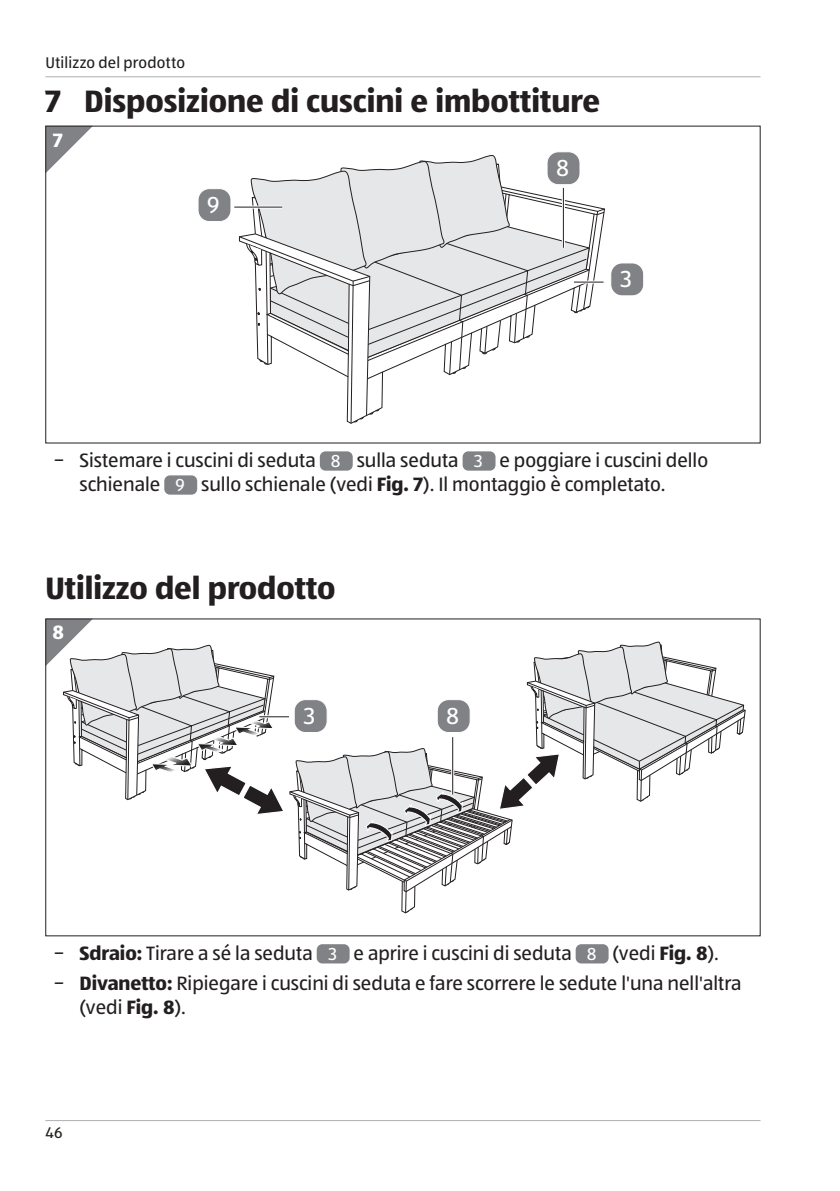
<style>
.page{position:relative;width:840px;height:1191px;background:#fff}
.page>*{position:absolute;margin:0;border:0;box-sizing:border-box;transform-origin:0 0}
.A5_L_Überschrift_1_h{font:700 32px "ALDISUEDOT";color:#231f20}
.A5_M_I_Fließtext_Zif{font:24px "ALDISUEDOT";color:#fff}
.t1{font:20px/24px "ALDISUEDOT";color:#231f20}
.A5_I_T_Fließtext_10{font:700 20px "ALDISUEDOT";color:#fff}
.A5_I_T_Fließtext_10-2{font:18px "ALDISUEDOT";color:#fff}
.t2{font:16px "ALDISUEDOT";letter-spacing:.015em;color:#231f20}
.s1{font-weight:700}
</style>
<div class="page">
<hr style="left:45px;top:1120px;width:715px;height:1px;background:#adaeb2">
<hr style="left:45px;top:76px;width:715px;height:1px;background:#adaeb2">
<svg style="left:47px;top:128px;width:44px;height:44px"></svg>
<svg style="left:239px;top:155px;width:365px;height:269px"></svg>
<div style="left:198px;top:189px;width:33px;height:32px;background:#808285;border-radius:11px"></div>
<div style="left:197px;top:188px;width:34px;height:34px;border:1px solid #fff;border-radius:11px"></div>
<div style="left:546px;top:152px;width:33px;height:33px;background:#808285;border-radius:11px"></div>
<div style="left:546px;top:151px;width:34px;height:34px;border:1px solid #fff;border-radius:11px"></div>
<div style="left:610px;top:263px;width:33px;height:33px;background:#808285;border-radius:11px"></div>
<div style="left:610px;top:262px;width:33px;height:34px;border:1px solid #fff;border-radius:11px"></div>
<hr style="left:234px;top:206px;width:48px;height:3px;background:#fff">
<hr style="left:234px;top:207px;width:48px;height:1px;background:#231f20">
<hr style="left:561px;top:188px;width:3px;height:60px;background:#fff">
<hr style="left:562px;top:188px;width:1px;height:60px;background:#231f20">
<hr style="left:573px;top:280px;width:30px;height:3px;background:#fff">
<hr style="left:573px;top:282px;width:30px;height:1px;background:#231f20">
<div style="left:319px;top:451px;width:33px;height:19px;background:#808285;border-radius:6px"></div>
<div style="left:462px;top:451px;width:33px;height:19px;background:#808285;border-radius:6px"></div>
<div style="left:164px;top:475px;width:33px;height:19px;background:#808285;border-radius:6px"></div>
<svg style="left:45px;top:618px;width:700px;height:295px"></svg>
<div style="left:316px;top:944px;width:33px;height:19px;background:#808285;border-radius:6px"></div>
<div style="left:575px;top:944px;width:33px;height:19px;background:#808285;border-radius:6px"></div>
<p class="t2" style="left:45px;top:52px;width:141px">Utilizzo del prodotto</p>
<p class="A5_L_Überschrift_1_h" style="left:45px;top:80px;width:556px">7 Disposizione di cuscini e imbottiture</p>
<p class="A5_I_T_Fließtext_10" style="left:53px;top:126px;width:11px">7</p>
<p class="A5_M_I_Fließtext_Zif" style="left:207px;top:189px;width:14px">9</p>
<p class="A5_M_I_Fließtext_Zif" style="left:555px;top:153px;width:15px">8</p>
<p class="A5_M_I_Fließtext_Zif" style="left:620px;top:264px;width:13px">3</p>
<p class="t1" style="left:53px;top:448px;width:264px">− Sistemare i cuscini di seduta</p>
<p class="A5_I_T_Fließtext_10-2" style="left:331px;top:449px;width:11px">8</p>
<p class="t1" style="left:356px;top:448px;width:103px">sulla seduta</p>
<p class="A5_I_T_Fließtext_10-2" style="left:474px;top:449px;width:10px">3</p>
<p class="t1" style="left:499px;top:448px;width:210px">e poggiare i cuscini dello</p>
<p class="t1" style="left:79px;top:472px;width:82px">schienale</p>
<p class="A5_I_T_Fließtext_10-2" style="left:175px;top:473px;width:11px">9</p>
<p class="t1" style="left:201px;top:472px;width:465px">sullo schienale (vedi <span class="s1">Fig. 7</span>). Il montaggio è completato.</p>
<p class="A5_L_Überschrift_1_h" style="left:45px;top:567px;width:291px">Utilizzo del prodotto</p>
<p class="A5_I_T_Fließtext_10" style="left:52px;top:619px;width:13px">8</p>
<p class="A5_M_I_Fließtext_Zif" style="left:304px;top:700px;width:13px">3</p>
<p class="A5_M_I_Fließtext_Zif" style="left:446px;top:700px;width:15px">8</p>
<p class="t1" style="left:53px;top:940px;width:261px">− <span class="s1">Sdraio:</span> Tirare a sé la seduta</p>
<p class="A5_I_T_Fließtext_10-2" style="left:328px;top:942px;width:10px">3</p>
<p class="t1" style="left:353px;top:940px;width:219px">e aprire i cuscini di seduta</p>
<p class="A5_I_T_Fließtext_10-2" style="left:586px;top:942px;width:11px">8</p>
<p class="t1" style="left:612px;top:940px;width:108px">(vedi <span class="s1">Fig. 8</span>).</p>
<p class="t1" style="left:79px;top:970px;width:663px;text-indent:-26px">− <span class="s1">Divanetto:</span> Ripiegare i cuscini di seduta e fare scorrere le sedute l'una nell'altra (vedi <span class="s1">Fig. 8</span>).</p>
<p class="t2" style="left:45px;top:1121px;width:19px">46</p>
</div>
